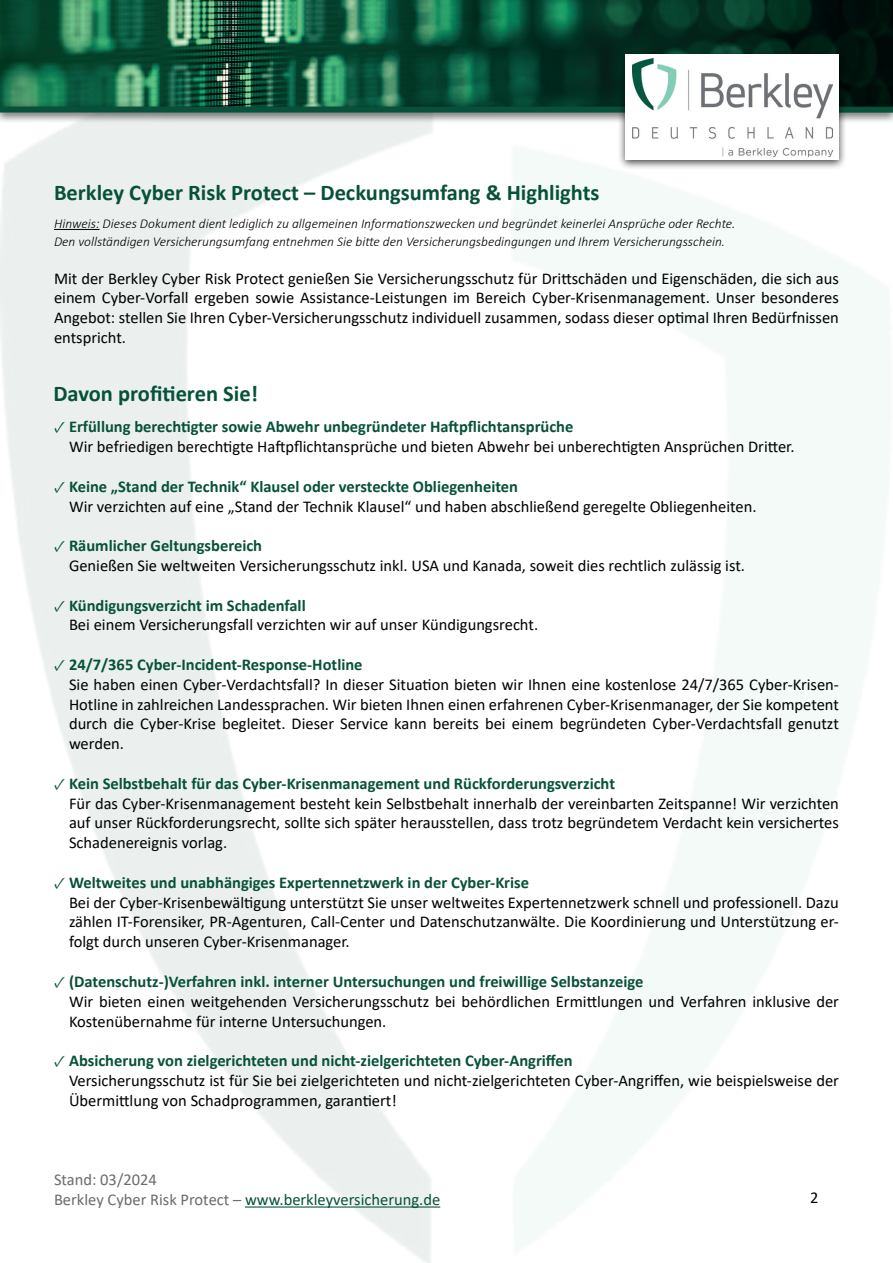
<style>
.page{position:relative;width:893px;height:1263px;background:#fff}
.page>*{position:absolute;margin:0;border:0;box-sizing:border-box;transform-origin:0 0}
.t1{font:700 22.5px "Calibri";color:#07513a}
.t2{font:16.5px/19.8px "Calibri";color:#000001}
.t3{font:16.5px/19.8px "Calibri";color:#696c6d}
.t4{font:italic 300 13.5px/18px "Calibri";color:#000001}
.s1{font-family:"Minion Pro";color:#07513a}
.s2{font-weight:700;color:#07513a}
.s3{color:#07513a}
</style>
<div class="page">
<img style="left:0;top:124px;width:890px;height:1139px">
<hr style="left:54px;top:229px;width:46px;height:1px;background:#000001">
<hr style="left:245px;top:1206px;width:195px;height:1px;background:#07513a">
<img style="left:0;top:1px;width:893px;height:100px">
<div style="left:0;top:101px;width:893px;height:23px;background:#000001;opacity:.75"></div>
<div style="left:0;top:107px;width:893px;height:6px;background:#07513a"></div>
<div style="left:617px;top:49px;width:230px;height:121px;background:#000001;opacity:.75"></div>
<div style="left:625px;top:54px;width:214px;height:105px;background:#fff"></div>
<img style="left:632px;top:59px;width:200px;height:97px">
<h1 class="t1" style="left:54px;top:177px;width:547px">Berkley Cyber Risk Protect – Deckungsumfang &amp; Highlights</h1>
<p class="t4" style="left:54px;top:214px;width:683px">Hinweis: Dieses Dokument dient lediglich zu allgemeinen Informationszwecken und begründet keinerlei Ansprüche oder Rechte.<br>Den vollständigen Versicherungsumfang entnehmen Sie bitte den Versicherungsbedingungen und Ihrem Versicherungsschein.</p>
<p class="t2" style="left:54px;top:268px;width:786px;text-align:justify">Mit der Berkley Cyber Risk Protect genießen Sie Versicherungsschutz für Drittschäden und Eigenschäden, die sich aus einem Cyber-Vorfall ergeben sowie Assistance-Leistungen im Bereich Cyber-Krisenmanagement. Unser besonderes Angebot: stellen Sie Ihren Cyber-Versicherungsschutz individuell zusammen, sodass dieser optimal Ihren Bedürfnissen entspricht.</p>
<h1 class="t1" style="left:53px;top:378px;width:206px">Davon profitieren Sie!</h1>
<p class="t2" style="left:69px;top:417px;width:727px;text-indent:-15px"><span class="s1">✓</span> <span class="s2">Erfüllung berechtigter sowie Abwehr unbegründeter Haftpflichtansprüche<br></span>Wir befriedigen berechtigte Haftpflichtansprüche und bieten Abwehr bei unberechtigten Ansprüchen Dritter.</p>
<p class="t2" style="left:69px;top:476px;width:689px;text-indent:-15px"><span class="s1">✓</span> <span class="s2">Keine „Stand der Technik“ Klausel oder versteckte Obliegenheiten<br></span>Wir verzichten auf eine „Stand der Technik Klausel“ und haben abschließend geregelte Obliegenheiten.</p>
<p class="t2" style="left:69px;top:535px;width:678px;text-indent:-15px"><span class="s1">✓</span> <span class="s2">Räumlicher Geltungsbereich<br></span>Genießen Sie weltweiten Versicherungsschutz inkl. USA und Kanada, soweit dies rechtlich zulässig ist.</p>
<p class="t2" style="left:69px;top:595px;width:471px;text-indent:-15px"><span class="s1">✓</span> <span class="s2">Kündigungsverzicht im Schadenfall<br></span>Bei einem Versicherungsfall verzichten wir auf unser Kündigungsrecht.</p>
<p class="t2" style="left:69px;top:654px;width:771px;text-indent:-15px"><span class="s1">✓</span> <span class="s2">24/7/365 Cyber-Incident-Response-Hotline<br></span>Sie haben einen Cyber-Verdachtsfall? In dieser Situation bieten wir Ihnen eine kostenlose 24/7/365 Cyber-Krisen-Hotline in zahlreichen Landessprachen. Wir bieten Ihnen einen erfahrenen Cyber-Krisenmanager, der Sie kompetent durch die Cyber-Krise begleitet. Dieser Service kann bereits bei einem begründeten Cyber-Verdachtsfall genutzt werden.</p>
<p class="t2" style="left:69px;top:773px;width:771px;text-indent:-15px"><span class="s1">✓</span> <span class="s2">Kein Selbstbehalt für das Cyber-Krisenmanagement und Rückforderungsverzicht<br></span>Für das Cyber-Krisenmanagement besteht kein Selbstbehalt innerhalb der vereinbarten Zeitspanne! Wir verzichten auf unser Rückforderungsrecht, sollte sich später herausstellen, dass trotz begründetem Verdacht kein versichertes Schadenereignis vorlag.</p>
<p class="t2" style="left:69px;top:872px;width:771px;text-indent:-15px"><span class="s1">✓</span> <span class="s2">Weltweites und unabhängiges Expertennetzwerk in der Cyber-Krise<br></span>Bei der Cyber-Krisenbewältigung unterstützt Sie unser weltweites Expertennetzwerk schnell und professionell. Dazu zählen IT-Forensiker, PR-Agenturen, Call-Center und Datenschutzanwälte. Die Koordinierung und Unterstützung er&shy;folgt durch unseren Cyber-Krisenmanager.</p>
<p class="t2" style="left:69px;top:971px;width:771px;text-indent:-15px"><span class="s1">✓</span> <span class="s2">(Datenschutz-)Verfahren inkl. interner Untersuchungen und freiwillige Selbstanzeige<br></span>Wir bieten einen weitgehenden Versicherungsschutz bei behördlichen Ermittlungen und Verfahren inklusive der<br>Kostenübernahme für interne Untersuchungen.</p>
<p class="t2" style="left:69px;top:1050px;width:771px;text-indent:-15px"><span class="s1">✓</span> <span class="s2">Absicherung von zielgerichteten und nicht-zielgerichteten Cyber-Angriffen<br></span>Versicherungsschutz ist für Sie bei zielgerichteten und nicht-zielgerichteten Cyber-Angriffen, wie beispielsweise der<br>Übermittlung von Schadprogrammen, garantiert!</p>
<p class="t3" style="left:54px;top:1169px;width:388px">Stand: 03/2024<br>Berkley Cyber Risk Protect – <span class="s3">www.berkleyversicherung.de</span></p>
<p class="t2" style="left:810px;top:1187px;width:10px">2</p>
</div>
